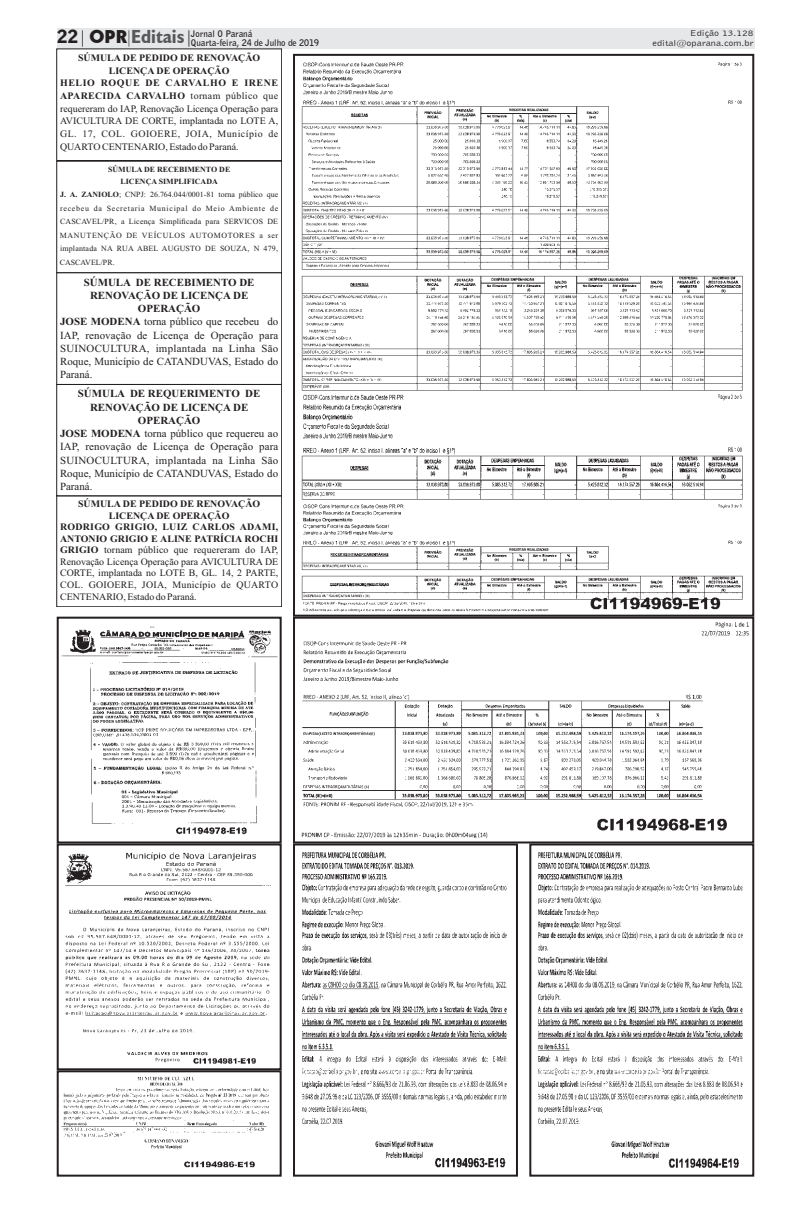
<style>
.page{position:relative;width:811px;height:1205px;background:#fff}
.page>*{position:absolute;margin:0;border:0;box-sizing:border-box;transform-origin:0 0}
.t1{font:10.8px "Times New Roman";letter-spacing:.01em;color:#231f20}
.t2{font:700 10.8px "Times New Roman";color:#231f20}
.t3{font:9.8px/11.5px "Times New Roman";color:#231f20;text-align:justify}
.t4{font:700 9.8px/11.5px "Times New Roman";color:#231f20;text-align:center}
.t5{font:9.8px "Times New Roman";letter-spacing:.05em;color:#231f20}
.t6{font:700 9.8px "Times New Roman";letter-spacing:.035em;color:#231f20}
.t7{font:700 9.8px "Times New Roman";letter-spacing:.06em;color:#231f20}
.t8{font:700 9px/9px "Bell Gothic BT";color:#231f20}
.t9{font:8.7px "Bell Gothic BT";color:#231f20;scale:1.17 1}
.t10{font:7.9px/13.6px "Times New Roman";letter-spacing:.025em;color:#231f20;text-align:justify}
.t11{font:700 7.9px "Times New Roman";color:#231f20}
.s1{font-weight:900;font-size:18px}
.s2{font-family:"Times New Roman";font-weight:400;font-size:18px}
.s3{font-family:"Geometric 231 BT Heavy C";font-weight:400;font-size:18px}
.s4{font-family:"Times New Roman";font-weight:400;font-size:18px;color:#57585a}
.s5{font-family:"Humanist 521 BT";font-stretch:condensed;font-size:19px;color:#57585a}
.s6{font-weight:400}
.s7{font-weight:700}
</style>
<div class="page">
<div style="left:57px;top:28px;width:697px;height:21px;background:#e6e7e9"></div>
<div style="left:293px;top:843px;width:225px;height:333px;border:2px solid #231f20"></div>
<div style="left:293px;top:617px;width:461px;height:226px;border:2px solid #231f20"></div>
<div style="left:293px;top:54px;width:461px;height:563px;border:2px solid #231f20"></div>
<div style="left:529px;top:843px;width:225px;height:333px;border:2px solid #231f20"></div>
<img style="left:301px;top:62px;width:442px;height:550px">
<img style="left:301px;top:622px;width:447px;height:217px">
<img style="left:301px;top:850px;width:206px;height:318px">
<img style="left:537px;top:850px;width:206px;height:318px">
<div style="left:57px;top:617px;width:225px;height:226px;border:2px solid #231f20"></div>
<div style="left:57px;top:843px;width:225px;height:227px;border:2px solid #231f20"></div>
<img style="left:61px;top:626px;width:216px;height:209px">
<img style="left:65px;top:852px;width:206px;height:212px">
<div style="left:57px;top:1070px;width:225px;height:106px;border:2px solid #231f20"></div>
<img style="left:61px;top:1076px;width:208px;height:92px">
<div style="left:57px;top:161px;width:225px;height:112px;border:1px solid #231f20"></div>
<div style="left:57px;top:384px;width:225px;height:112px;border:1px solid #231f20"></div>
<div style="left:57px;top:495px;width:225px;height:112px;border:1px solid #231f20"></div>
<p class="t8" style="left:191px;top:29px;width:130px;text-indent:-134px"><span class="s1">22</span><span class="s2">|</span> <span class="s3">OPR</span><span class="s4">|</span><span class="s5">Editais</span><span class="s2">|</span>Jornal O Paraná<br>Quarta-feira, 24 de Julho de 2019</p>
<p class="t9" style="left:652px;top:37px;width:88px">edital@oparana.com.br</p>
<p class="t9" style="left:690px;top:28px;width:56px">Edição 13.128</p>
<p class="t4" style="left:78px;top:52px;width:184px">SÚMULA DE PEDIDO DE RENOVAÇÃO</p>
<p class="t4" style="left:109px;top:64px;width:122px">LICENÇA DE OPERAÇÃO</p>
<p class="t7" style="left:60px;top:76px;width:220px">HELIO ROQUE DE CARVALHO E IRENE</p>
<p class="t6" style="left:60px;top:89px;width:220px">APARECIDA CARVALHO <span class="s6">tornam público que</span></p>
<p class="t3" style="left:60px;top:103px;width:220px">requereram do IAP, Renovação Licença Operação para</p>
<p class="t3" style="left:60px;top:115px;width:220px">AVICULTURA DE CORTE, implantada no LOTE A,</p>
<p class="t5" style="left:60px;top:127px;width:220px">GL. 17, COL. GOIOERE, JOIA, Município de</p>
<p class="t3" style="left:60px;top:141px;width:180px">QUARTO CENTENARIO, Estado do Paraná.</p>
<p class="t11" style="left:121px;top:175px;width:99px">LICENÇA SIMPLIFICADA</p>
<p class="t11" style="left:108px;top:163px;width:124px">SÚMULA DE RECEBIMENTO DE</p>
<p class="t10" style="left:60px;top:188px;width:220px"><span class="s7">J. A. ZANIOLO</span>; CNPJ: 26.764.044/0001-81 torna público que recebeu da Secretaria Municipal do Meio Ambiente de CASCAVEL/PR, a Licença Simplificada para SERVICOS DE MANUTENÇÃO DE VEÍCULOS AUTOMOTORES a ser implantada NA RUA ABEL AUGUSTO DE SOUZA, N 479, CASCAVEL/PR.</p>
<p class="t2" style="left:84px;top:275px;width:172px">SÚMULA DE RECEBIMENTO DE</p>
<p class="t2" style="left:90px;top:288px;width:160px">RENOVAÇÃO DE LICENÇA DE</p>
<p class="t2" style="left:138px;top:301px;width:64px">OPERAÇÃO</p>
<p class="t1" style="left:60px;top:315px;width:220px"><span class="s7">JOSE MODENA</span> torna público que recebeu do</p>
<p class="t1" style="left:60px;top:328px;width:220px">IAP, renovação de Licença de Operação para</p>
<p class="t1" style="left:60px;top:341px;width:220px">SUINOCULTURA, implantada na Linha São</p>
<p class="t1" style="left:60px;top:354px;width:220px">Roque, Município de CATANDUVAS, Estado do</p>
<p class="t1" style="left:60px;top:367px;width:34px">Paraná.</p>
<p class="t2" style="left:78px;top:386px;width:184px">SÚMULA DE REQUERIMENTO DE</p>
<p class="t2" style="left:90px;top:399px;width:160px">RENOVAÇÃO DE LICENÇA DE</p>
<p class="t2" style="left:138px;top:413px;width:64px">OPERAÇÃO</p>
<p class="t1" style="left:60px;top:426px;width:220px"><span class="s7">JOSE MODENA</span> torna público que requereu ao</p>
<p class="t1" style="left:60px;top:439px;width:220px">IAP, renovação de Licença de Operação para</p>
<p class="t1" style="left:60px;top:453px;width:220px">SUINOCULTURA, implantada na Linha São</p>
<p class="t1" style="left:60px;top:466px;width:220px">Roque, Município de CATANDUVAS, Estado do</p>
<p class="t1" style="left:60px;top:479px;width:34px">Paraná.</p>
<p class="t3" style="left:60px;top:521px;width:220px"><span class="s7">RODRIGO GRIGIO, LUIZ CARLOS ADAMI, ANTONIO GRIGIO E ALINE PATRÍCIA ROCHI GRIGIO</span> tornam público que requereram do IAP, Renovação Licença Operação para AVICULTURA DE CORTE, implantada no LOTE B, GL. 14, 2 PARTE, COL. GOIOERE, JOIA, Município de QUARTO CENTENARIO, Estado do Paraná.</p>
<p class="t4" style="left:78px;top:498px;width:184px">SÚMULA DE PEDIDO DE RENOVAÇÃO<br>LICENÇA DE OPERAÇÃO</p>
</div>
